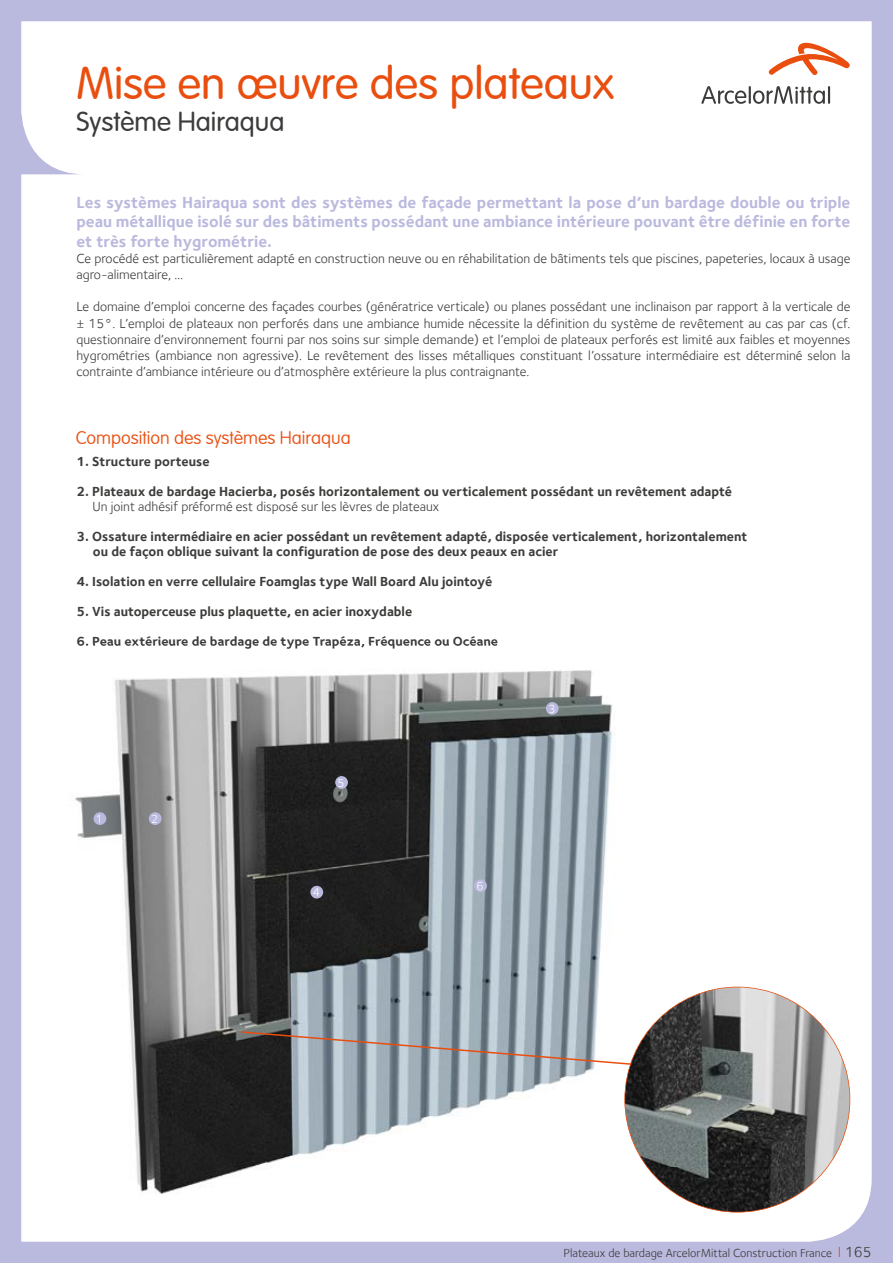
<style>
.page{position:relative;width:893px;height:1263px;background:#bab9de}
.page>*{position:absolute;margin:0;border:0;box-sizing:border-box;transform-origin:0 0}
.t1{font:300 45px "VAG Rounded";color:#e94e0f}
.t2{font:300 27px "VAG Rounded";color:#3c3c3b}
.t3{font:100 18px "VAG Rounded";color:#e94e0f}
.t4{font:700 16.5px/19.5px "Foundry Sterling";color:#bab9de;text-align:justify}
.t5{font:13.5px/16.2px "Foundry Sterling";color:#3c3c3b}
.t6{font:700 13.5px/15px "Foundry Sterling";color:#3c3c3b}
.t7{font:12px "Foundry Sterling";color:#3c3c3b}
.t8{font:12px "Foundry Sterling";color:#fff}
.s1{font-size:15px;color:#e94e0f}
.s2{font-size:15px}
</style>
<div class="page">
<div style="left:21px;top:21px;width:851px;height:1221px;background:#fff"></div>
<img style="left:67px;top:644px;width:549px;height:551px">
<img style="left:77px;top:644px;width:421px;height:5px">
<div style="left:94px;top:812px;width:12px;height:13px;background:#bab9de;border-radius:50%"></div>
<div style="left:149px;top:812px;width:13px;height:13px;background:#bab9de;border-radius:50%"></div>
<div style="left:546px;top:702px;width:13px;height:13px;background:#bab9de;border-radius:50%"></div>
<div style="left:310px;top:886px;width:13px;height:12px;background:#bab9de;border-radius:50%"></div>
<div style="left:335px;top:776px;width:13px;height:13px;background:#bab9de;border-radius:50%"></div>
<div style="left:474px;top:879px;width:13px;height:13px;background:#bab9de;border-radius:50%"></div>
<svg style="left:624px;top:987px;width:226px;height:225px;background:#898988"></svg>
<svg style="left:242px;top:1031px;width:389px;height:34px;background:#999da2"></svg>
<svg style="left:769px;top:43px;width:81px;height:32px;background:#f8c8b5"></svg>
<svg style="left:701px;top:86px;width:129px;height:18px;background:#bfbfbf"></svg>
<h1 class="t1" style="left:77px;top:57px;width:539px">Mise en œuvre des plateaux</h1>
<h2 class="t2" style="left:77px;top:107px;width:209px">Système Hairaqua</h2>
<p class="t4" style="left:76px;top:192px;width:775px">Les systèmes Hairaqua sont des systèmes de façade permettant la pose d’un bardage double ou triple peau métallique isolé sur des bâtiments possédant une ambiance intérieure pouvant être définie en forte et très forte hygrométrie.</p>
<p class="t5" style="left:76px;top:250px;width:775px">Ce procédé est particulièrement adapté en construction neuve ou en réhabilitation de bâtiments tels que piscines, papeteries, locaux à usage agro-alimentaire, …</p>
<p class="t5" style="left:76px;top:299px;width:775px;text-align:justify">Le domaine d’emploi concerne des façades courbes (génératrice verticale) ou planes possédant une inclinaison par rapport à la verticale de ± 15°. L’emploi de plateaux non perforés dans une ambiance humide nécessite la définition du système de revêtement au cas par cas (cf. questionnaire d’environnement fourni par nos soins sur simple demande) et l’emploi de plateaux perforés est limité aux faibles et moyennes hygrométries (ambiance non agressive). Le revêtement des lisses métalliques constituant l’ossature intermédiaire est déterminé selon la contrainte d’ambiance intérieure ou d’atmosphère extérieure la plus contraignante.</p>
<h3 class="t3" style="left:76px;top:428px;width:276px">Composition des systèmes Hairaqua</h3>
<p class="t6" style="left:76px;top:453px;width:135px">1. Structure porteuse</p>
<p class="t6" style="left:76px;top:483px;width:657px">2. Plateaux de bardage Hacierba, posés horizontalement ou verticalement possédant un revêtement adapté</p>
<p class="t5" style="left:92px;top:498px;width:348px">Un joint adhésif préformé est disposé sur les lèvres de plateaux</p>
<p class="t6" style="left:93px;top:528px;width:656px;text-indent:-16px">3. Ossature intermédiaire en acier possédant un revêtement adapté, disposée verticalement, horizontalement ou de façon oblique suivant la configuration de pose des deux peaux en acier</p>
<p class="t6" style="left:76px;top:573px;width:417px">4. Isolation en verre cellulaire Foamglas type Wall Board Alu jointoyé</p>
<p class="t6" style="left:76px;top:603px;width:337px">5. Vis autoperceuse plus plaquette, en acier inoxydable</p>
<p class="t6" style="left:76px;top:633px;width:423px">6. Peau extérieure de bardage de type Trapéza, Fréquence ou Océane</p>
<p class="t8" style="left:96px;top:812px;width:9px">1</p>
<p class="t8" style="left:151px;top:812px;width:9px">2</p>
<p class="t8" style="left:338px;top:776px;width:9px">5</p>
<p class="t8" style="left:313px;top:885px;width:9px">4</p>
<p class="t8" style="left:548px;top:702px;width:9px">3</p>
<p class="t8" style="left:477px;top:879px;width:9px">6</p>
<p class="t7" style="left:564px;top:1246px;width:310px">Plateaux de bardage ArcelorMittal Construction France <span class="s1">I</span> <span class="s2">165</span></p>
</div>
